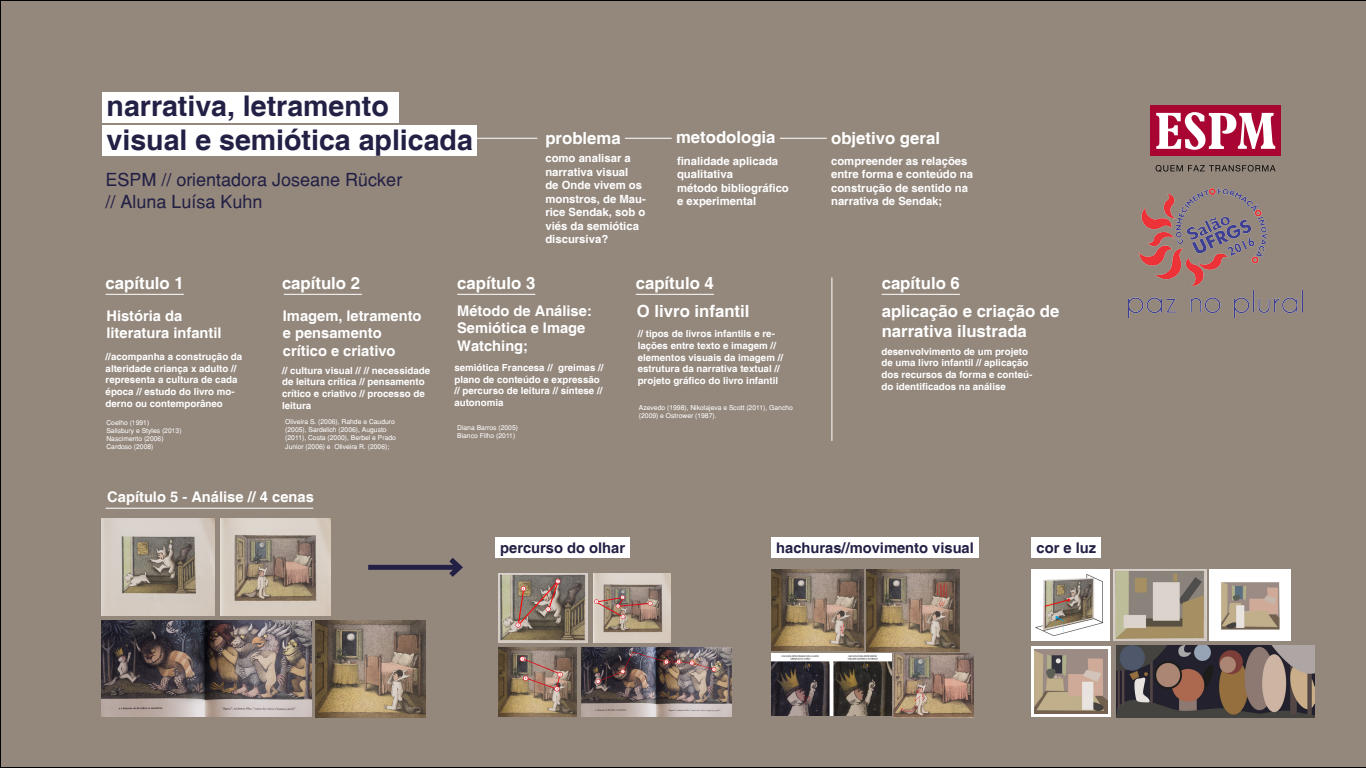
<style>
.page{position:relative;width:1366px;height:768px;background:#94887d}
.page>*{position:absolute;margin:0;border:0;box-sizing:border-box;transform-origin:0 0}
.t1{font:700 28.5px/34.2px "Helvetica";color:#232045}
.t2{font:17.9px/21.5px "Helvetica";color:#232045}
.t3{font:700 16.8px/20.1px "Helvetica";color:#fff}
.t4{font:700 14.7px/17.6px "Helvetica";color:#fff}
.t5{font:700 14.7px "Helvetica";color:#232045}
.t6{font:700 11.3px/13.6px "Helvetica";color:#fff}
.t7{font:700 9.7px/11.7px "Helvetica";color:#fff}
.t8{font:6.7px/8.1px "Helvetica";color:#fff}
</style>
<div class="page">
<div style="left:102px;top:92px;width:297px;height:31px;background:#fff"></div>
<div style="left:102px;top:126px;width:375px;height:30px;background:#fff"></div>
<img style="left:102px;top:621px;width:210px;height:96px">
<img style="left:102px;top:519px;width:112px;height:97px">
<img style="left:220px;top:519px;width:110px;height:97px">
<img style="left:316px;top:621px;width:109px;height:96px">
<div style="left:368px;top:565px;width:91px;height:5px;background:#232045"></div>
<svg style="left:444px;top:553px;width:23px;height:29px"></svg>
<img style="left:498px;top:574px;width:89px;height:68px">
<img style="left:594px;top:574px;width:77px;height:68px">
<img style="left:582px;top:648px;width:150px;height:69px">
<img style="left:498px;top:648px;width:79px;height:69px">
<div style="left:495px;top:537px;width:135px;height:21px;background:#fff"></div>
<div style="left:771px;top:537px;width:208px;height:21px;background:#fff"></div>
<div style="left:1032px;top:537px;width:69px;height:21px;background:#fff"></div>
<img style="left:894px;top:653px;width:80px;height:65px">
<img style="left:771px;top:653px;width:121px;height:63px">
<img style="left:867px;top:569px;width:93px;height:83px">
<img style="left:771px;top:569px;width:92px;height:82px">
<img style="left:1032px;top:569px;width:77px;height:72px">
<img style="left:1113px;top:569px;width:93px;height:72px">
<img style="left:1210px;top:569px;width:81px;height:72px">
<img style="left:1117px;top:645px;width:198px;height:72px">
<div style="left:1031px;top:646px;width:79px;height:71px;background:#fff"></div>
<img style="left:1035px;top:649px;width:73px;height:65px">
<hr style="left:625px;top:138px;width:47px;height:1px;background:#fff">
<hr style="left:477px;top:138px;width:60px;height:1px;background:#fff">
<hr style="left:831px;top:278px;width:1px;height:163px;background:#fff">
<hr style="left:780px;top:138px;width:47px;height:1px;background:#fff">
<hr style="left:106px;top:294px;width:78px;height:1px;background:#fff">
<hr style="left:106px;top:508px;width:207px;height:1px;background:#fff">
<hr style="left:284px;top:294px;width:78px;height:1px;background:#fff">
<hr style="left:457px;top:294px;width:78px;height:1px;background:#fff">
<hr style="left:636px;top:294px;width:78px;height:1px;background:#fff">
<hr style="left:882px;top:294px;width:78px;height:1px;background:#fff">
<div style="left:1150px;top:106px;width:131px;height:50px;background:#a90533"></div>
<svg style="left:1156px;top:112px;width:119px;height:38px"></svg>
<svg style="left:1156px;top:165px;width:120px;height:7px"></svg>
<img style="left:1129px;top:188px;width:173px;height:129px">
<h1 class="t1" style="left:107px;top:90px;width:368px">narrativa, letramento visual e semiótica aplicada</h1>
<h2 class="t2" style="left:106px;top:169px;width:298px">ESPM // orientadora Joseane Rücker // Aluna Luísa Kuhn</h2>
<h3 class="t3" style="left:545px;top:129px;width:77px">problema</h3>
<h3 class="t3" style="left:676px;top:128px;width:101px">metodologia</h3>
<h3 class="t3" style="left:831px;top:129px;width:110px">objetivo geral</h3>
<p class="t6" style="left:545px;top:152px;width:102px">como analisar a narrativa visual<br>de Onde vivem os monstros, de Mau&shy;rice Sendak, sob o viés da semiótica discursiva?</p>
<p class="t6" style="left:677px;top:154px;width:113px">finalidade aplicada qualitativa<br>método bibliográfico e experimental</p>
<p class="t6" style="left:831px;top:154px;width:144px">compreender as relações entre forma e conteúdo na construção de sentido na narrativa de Sendak;</p>
<h3 class="t3" style="left:106px;top:274px;width:80px">capítulo 1</h3>
<h3 class="t3" style="left:282px;top:274px;width:80px">capítulo 2</h3>
<h3 class="t3" style="left:457px;top:274px;width:80px">capítulo 3</h3>
<h3 class="t3" style="left:636px;top:274px;width:80px">capítulo 4</h3>
<h3 class="t3" style="left:882px;top:274px;width:80px">capítulo 6</h3>
<h3 class="t4" style="left:106px;top:308px;width:117px">História da literatura infantil</h3>
<p class="t7" style="left:106px;top:351px;width:138px">//acompanha a construção da alteridade criança x adulto // representa a cultura de cada época // estudo do livro mo&shy;derno ou contemporâneo</p>
<p class="t8" style="left:106px;top:418px;width:77px">Coelho (1991)<br>Salisbury e Styles (2013)<br>Nascimento (2006)<br>Cardoso (2008)</p>
<h3 class="t4" style="left:283px;top:308px;width:140px">Imagem, letramento e pensamento crítico e criativo</h3>
<h3 class="t4" style="left:457px;top:302px;width:136px">Método de Análise:<br>Semiótica e Image<br>Watching;</h3>
<p class="t7" style="left:282px;top:365px;width:150px">// cultura visual // // necessidade de leitura crítica // pensamento crítico e criativo // processo de leitura</p>
<p class="t7" style="left:454px;top:362px;width:151px">semiótica Francesa // greimas // plano de conteúdo e expressão // percurso de leitura // síntese // autonomia</p>
<p class="t8" style="left:285px;top:418px;width:112px">Oliveira S. (2006), Rahde e Cauduro (2005), Sardelich (2006), Augusto (2011), Costa (2000), Berbel e Prado Junior (2006) e Oliveira R. (2006);</p>
<p class="t8" style="left:457px;top:423px;width:62px">Diana Barros (2005)<br>Bianco Filho (2011)</p>
<h3 class="t4" style="left:107px;top:488px;width:208px">Capítulo 5 - Análise // 4 cenas</h3>
<h3 class="t3" style="left:637px;top:302px;width:114px">O livro infantil</h3>
<h3 class="t3" style="left:882px;top:302px;width:179px">aplicação e criação de narrativa ilustrada</h3>
<p class="t7" style="left:638px;top:329px;width:147px">// tipos de livros infantils e re&shy;lações entre texto e imagem // elementos visuais da imagem // estrutura da narrativa textual // projeto gráfico do livro infantil</p>
<p class="t7" style="left:882px;top:346px;width:152px">desenvolvimento de um projeto de uma livro infantil // aplicação dos recursos da forma e conteú&shy;do identificados na análise</p>
<p class="t8" style="left:639px;top:403px;width:156px">Azevedo (1998), Nikolajeva e Scott (2011), Gancho (2009) e Ostrower (1987).</p>
<h3 class="t5" style="left:500px;top:539px;width:126px">percurso do olhar</h3>
<h3 class="t5" style="left:776px;top:539px;width:199px">hachuras//movimento visual</h3>
<h3 class="t5" style="left:1037px;top:539px;width:61px">cor e luz</h3>
</div>
